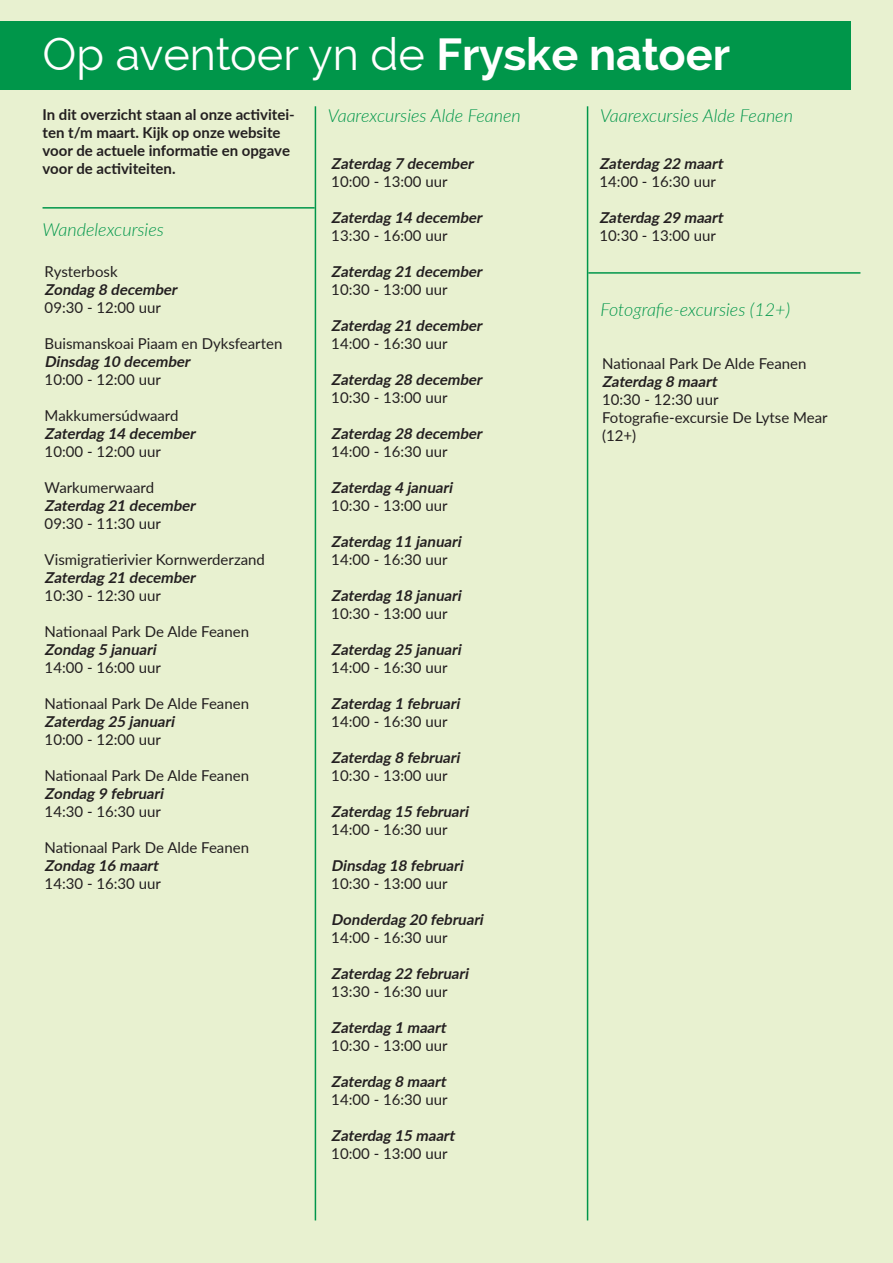
<style>
.page{position:relative;width:893px;height:1263px;background:#e8f1d0}
.page>*{position:absolute;margin:0;border:0;box-sizing:border-box;transform-origin:0 0}
.t1{font:45px "Raleway";color:#fff}
.t2{font:italic 300 18px "Lato";color:#00964a}
.t3{font:15px/18px "Lato";color:#231f20}
.t4{font:italic 700 15px "Lato";color:#231f20}
.t5{font:700 15px/18px "Lato";color:#231f20}
.s1{font-weight:700}
</style>
<div class="page">
<div style="left:0;top:21px;width:850px;height:68px;background:#00964a"></div>
<hr style="left:315px;top:106px;width:1px;height:1114px;background:#00964a">
<hr style="left:587px;top:106px;width:1px;height:1114px;background:#00964a">
<hr style="left:43px;top:207px;width:272px;height:2px;background:#00964a">
<hr style="left:588px;top:272px;width:272px;height:2px;background:#00964a">
<h1 class="t1" style="left:43px;top:28px;width:689px">Op aventoer yn de <span class="s1">Fryske natoer</span></h1>
<p class="t5" style="left:43px;top:105px;width:254px">In dit overzicht staan al onze activitei&shy;ten t/m maart. Kijk op onze website voor de actuele informatie en opgave voor de activiteiten.</p>
<p class="t2" style="left:43px;top:217px;width:123px">Wandelexcursies</p>
<p class="t3" style="left:45px;top:261px;width:74px">Rysterbosk</p>
<p class="t4" style="left:45px;top:278px;width:137px">Zondag 8 december</p>
<p class="t3" style="left:45px;top:297px;width:118px">09:30 - 12:00 uur</p>
<p class="t3" style="left:45px;top:333px;width:239px">Buismanskoai Piaam en Dyksfearten</p>
<p class="t4" style="left:45px;top:350px;width:150px">Dinsdag 10 december</p>
<p class="t3" style="left:45px;top:369px;width:118px">10:00 - 12:00 uur</p>
<p class="t3" style="left:45px;top:405px;width:135px">Makkumersúdwaard</p>
<p class="t4" style="left:45px;top:422px;width:156px">Zaterdag 14 december</p>
<p class="t3" style="left:45px;top:441px;width:118px">10:00 - 12:00 uur</p>
<p class="t3" style="left:45px;top:477px;width:111px">Warkumerwaard</p>
<p class="t4" style="left:45px;top:494px;width:156px">Zaterdag 21 december</p>
<p class="t3" style="left:45px;top:513px;width:118px">09:30 - 11:30 uur</p>
<p class="t3" style="left:45px;top:549px;width:222px">Vismigratierivier Kornwerderzand</p>
<p class="t4" style="left:45px;top:566px;width:156px">Zaterdag 21 december</p>
<p class="t3" style="left:45px;top:585px;width:118px">10:30 - 12:30 uur</p>
<p class="t3" style="left:45px;top:621px;width:206px">Nationaal Park De Alde Feanen</p>
<p class="t4" style="left:45px;top:638px;width:116px">Zondag 5 januari</p>
<p class="t3" style="left:45px;top:657px;width:118px">14:00 - 16:00 uur</p>
<p class="t3" style="left:45px;top:693px;width:206px">Nationaal Park De Alde Feanen</p>
<p class="t4" style="left:45px;top:710px;width:135px">Zaterdag 25 januari</p>
<p class="t3" style="left:45px;top:729px;width:118px">10:00 - 12:00 uur</p>
<p class="t3" style="left:45px;top:765px;width:206px">Nationaal Park De Alde Feanen</p>
<p class="t4" style="left:45px;top:782px;width:124px">Zondag 9 februari</p>
<p class="t3" style="left:45px;top:801px;width:118px">14:30 - 16:30 uur</p>
<p class="t3" style="left:45px;top:837px;width:206px">Nationaal Park De Alde Feanen</p>
<p class="t4" style="left:45px;top:854px;width:119px">Zondag 16 maart</p>
<p class="t3" style="left:45px;top:873px;width:118px">14:30 - 16:30 uur</p>
<p class="t2" style="left:328px;top:103px;width:194px">Vaarexcursies Alde Feanen</p>
<p class="t4" style="left:331px;top:152px;width:147px">Zaterdag 7 december</p>
<p class="t3" style="left:331px;top:172px;width:118px">10:00 - 13:00 uur</p>
<p class="t4" style="left:331px;top:206px;width:156px">Zaterdag 14 december</p>
<p class="t3" style="left:331px;top:226px;width:118px">13:30 - 16:00 uur</p>
<p class="t4" style="left:331px;top:260px;width:156px">Zaterdag 21 december</p>
<p class="t3" style="left:331px;top:280px;width:118px">10:30 - 13:00 uur</p>
<p class="t4" style="left:331px;top:314px;width:156px">Zaterdag 21 december</p>
<p class="t3" style="left:331px;top:334px;width:118px">14:00 - 16:30 uur</p>
<p class="t4" style="left:331px;top:368px;width:156px">Zaterdag 28 december</p>
<p class="t3" style="left:331px;top:388px;width:118px">10:30 - 13:00 uur</p>
<p class="t4" style="left:331px;top:422px;width:156px">Zaterdag 28 december</p>
<p class="t3" style="left:331px;top:442px;width:118px">14:00 - 16:30 uur</p>
<p class="t4" style="left:331px;top:476px;width:126px">Zaterdag 4 januari</p>
<p class="t3" style="left:331px;top:496px;width:118px">10:30 - 13:00 uur</p>
<p class="t4" style="left:331px;top:530px;width:135px">Zaterdag 11 januari</p>
<p class="t3" style="left:331px;top:550px;width:118px">14:00 - 16:30 uur</p>
<p class="t4" style="left:331px;top:584px;width:135px">Zaterdag 18 januari</p>
<p class="t3" style="left:331px;top:604px;width:118px">10:30 - 13:00 uur</p>
<p class="t4" style="left:331px;top:638px;width:135px">Zaterdag 25 januari</p>
<p class="t3" style="left:331px;top:658px;width:118px">14:00 - 16:30 uur</p>
<p class="t4" style="left:331px;top:692px;width:133px">Zaterdag 1 februari</p>
<p class="t3" style="left:331px;top:712px;width:118px">14:00 - 16:30 uur</p>
<p class="t4" style="left:331px;top:746px;width:133px">Zaterdag 8 februari</p>
<p class="t3" style="left:331px;top:766px;width:118px">10:30 - 13:00 uur</p>
<p class="t4" style="left:331px;top:800px;width:142px">Zaterdag 15 februari</p>
<p class="t3" style="left:331px;top:820px;width:118px">14:00 - 16:30 uur</p>
<p class="t4" style="left:331px;top:854px;width:137px">Dinsdag 18 februari</p>
<p class="t3" style="left:331px;top:874px;width:118px">10:30 - 13:00 uur</p>
<p class="t4" style="left:331px;top:908px;width:157px">Donderdag 20 februari</p>
<p class="t3" style="left:331px;top:928px;width:118px">14:00 - 16:30 uur</p>
<p class="t4" style="left:331px;top:962px;width:142px">Zaterdag 22 februari</p>
<p class="t3" style="left:331px;top:982px;width:118px">13:30 - 16:30 uur</p>
<p class="t4" style="left:331px;top:1016px;width:120px">Zaterdag 1 maart</p>
<p class="t3" style="left:331px;top:1036px;width:118px">10:30 - 13:00 uur</p>
<p class="t4" style="left:331px;top:1070px;width:120px">Zaterdag 8 maart</p>
<p class="t3" style="left:331px;top:1090px;width:118px">14:00 - 16:30 uur</p>
<p class="t4" style="left:331px;top:1124px;width:128px">Zaterdag 15 maart</p>
<p class="t3" style="left:331px;top:1144px;width:118px">10:00 - 13:00 uur</p>
<p class="t2" style="left:600px;top:103px;width:194px">Vaarexcursies Alde Feanen</p>
<p class="t4" style="left:600px;top:152px;width:128px">Zaterdag 22 maart</p>
<p class="t3" style="left:600px;top:171px;width:118px">14:00 - 16:30 uur</p>
<p class="t4" style="left:600px;top:206px;width:128px">Zaterdag 29 maart</p>
<p class="t3" style="left:600px;top:225px;width:118px">10:30 - 13:00 uur</p>
<p class="t2" style="left:600px;top:297px;width:191px">Fotografie-excursies (12+)</p>
<p class="t3" style="left:602px;top:354px;width:206px">Nationaal Park De Alde Feanen</p>
<p class="t4" style="left:602px;top:371px;width:120px">Zaterdag 8 maart</p>
<p class="t3" style="left:602px;top:390px;width:227px">10:30 - 12:30 uur<br>Fotografie-excursie De Lytse Mear (12+)</p>
</div>
